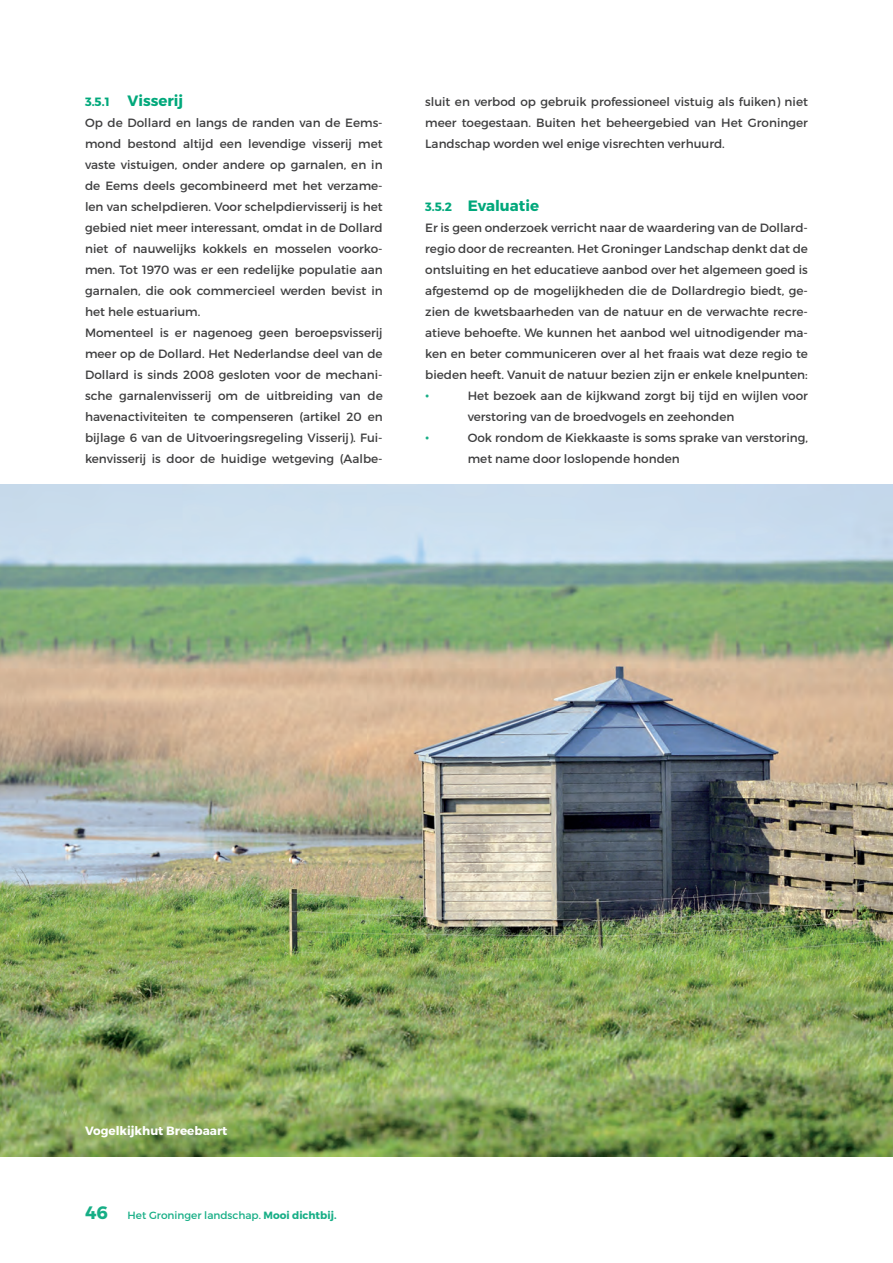
<style>
.page{position:relative;width:893px;height:1263px;background:#fff}
.page>*{position:absolute;margin:0;border:0;box-sizing:border-box;transform-origin:0 0}
.t1{font:700 15px "Montserrat";color:#00a87b}
.t2{font:15px "Montserrat";color:#17ae86}
.t3{font:12px/21px "Montserrat";color:#3e3e3f}
.t4{font:700 12px "Montserrat";color:#fff}
.t5{font:10.5px "Montserrat";color:#17ae86}
.s1{font-size:12px}
.s2{font-weight:700;font-size:18px}
.s3{font-weight:700}
</style>
<div class="page">
<img style="left:0;top:484px;width:893px;height:672px">
<p class="t1" style="left:85px;top:91px;width:100px"><span class="s1">3.5.1</span> Visserij</p>
<p class="t3" style="left:85px;top:112px;width:299px">Op de Dollard en langs de randen van de Eems&shy;mond bestond altijd een levendige visserij met vaste vistuigen, onder andere op garnalen, en in de Eems deels gecombineerd met het verzame&shy;len van schelpdieren. Voor schelpdiervisserij is het gebied niet meer interessant, omdat in de Dollard niet of nauwelijks kokkels en mosselen voorko&shy;men. Tot 1970 was er een redelijke populatie aan garnalen, die ook commercieel werden bevist in het hele estuarium.<br>Momenteel is er nagenoeg geen beroepsvisserij meer op de Dollard. Het Nederlandse deel van de Dollard is sinds 2008 gesloten voor de mechani&shy;sche garnalenvisserij om de uitbreiding van de havenactiviteiten te compenseren (artikel 20 en bijlage 6 van de Uitvoeringsregeling Visserij). Fui&shy;kenvisserij is door de huidige wetgeving (Aalbe-</p>
<p class="t3" style="left:425px;top:91px;width:384px;text-align:justify">sluit en verbod op gebruik professioneel vistuig als fuiken) niet meer toegestaan. Buiten het beheergebied van Het Groninger Landschap worden wel enige visrechten verhuurd.</p>
<p class="t1" style="left:425px;top:196px;width:115px"><span class="s1">3.5.2</span> Evaluatie</p>
<p class="t3" style="left:425px;top:217px;width:384px;text-align:justify">Er is geen onderzoek verricht naar de waardering van de Dollard&shy;regio door de recreanten. Het Groninger Landschap denkt dat de ontsluiting en het educatieve aanbod over het algemeen goed is afgestemd op de mogelijkheden die de Dollardregio biedt, ge&shy;zien de kwetsbaarheden van de natuur en de verwachte recre&shy;atieve behoefte. We kunnen het aanbod wel uitnodigender ma&shy;ken en beter communiceren over al het fraais wat deze regio te bieden heeft. Vanuit de natuur bezien zijn er enkele knelpunten:</p>
<p class="t2" style="left:425px;top:386px;width:6px">•</p>
<p class="t3" style="left:468px;top:385px;width:342px">Het bezoek aan de kijkwand zorgt bij tijd en wijlen voor verstoring van de broedvogels en zeehonden</p>
<p class="t2" style="left:425px;top:428px;width:6px">•</p>
<p class="t3" style="left:468px;top:427px;width:342px">Ook rondom de Kiekkaaste is soms sprake van verstoring, met name door loslopende honden</p>
<p class="t4" style="left:85px;top:1123px;width:144px">Vogelkijkhut Breebaart</p>
<p class="t5" style="left:85px;top:1209px;width:253px"><span class="s2">46</span> Het Groninger landschap. <span class="s3">Mooi dichtbij.</span></p>
</div>
